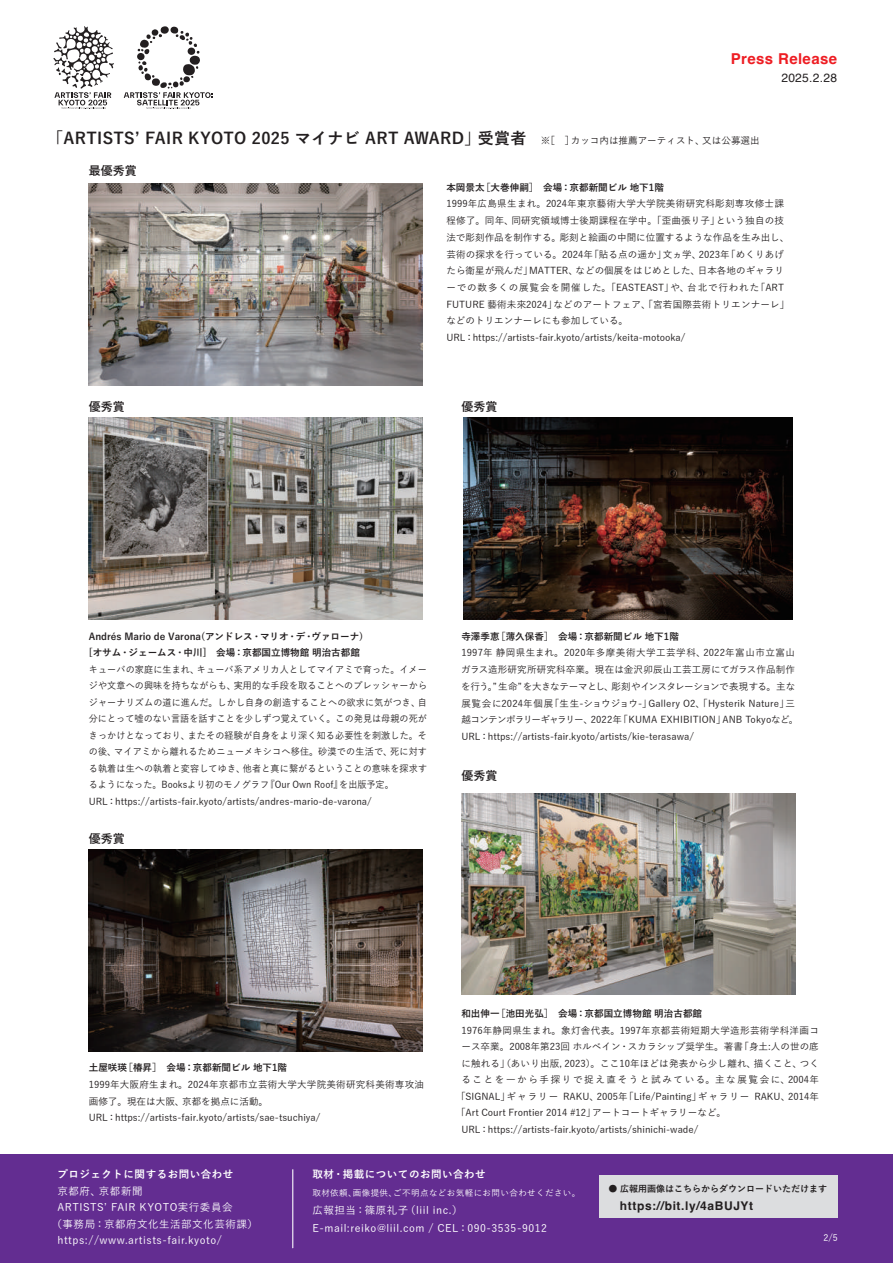
<style>
.page{position:relative;width:893px;height:1263px;background:#fff}
.page>*{position:absolute;margin:0;border:0;box-sizing:border-box;transform-origin:0 0}
.t1{font:700 15.9px "Yu Go";letter-spacing:.025em;color:#231f20}
.t2{font:700 15px "Helvetica";letter-spacing:.025em;color:#ee1d23}
.t3{font:700 12px "Helvetica";letter-spacing:.05em;color:#231f20}
.t4{font:700 12px "Yu Go";color:#231f20}
.t5{font:12px "Helvetica";letter-spacing:.025em;color:#231f20}
.t6{font:500 10.5px/18px "Yu Go";letter-spacing:.05em;color:#fff}
.t7{font:700 10.5px "Yu Go";letter-spacing:.05em;color:#fff}
.t8{font:500 9.6px/16.8px "Yu Go";letter-spacing:.01em;color:#231f20}
.t9{font:500 9.6px/16.5px "Yu Go";letter-spacing:.01em;color:#231f20;scale:.95 1}
.t10{font:700 9.6px/16.5px "Yu Go";color:#231f20}
.t11{font:500 9.6px "Yu Go";letter-spacing:.035em;color:#231f20}
.t12{font:500 9.6px "Yu Go";letter-spacing:.165em;color:#231f20}
.t13{font:700 9px "Yu Go";color:#231f20}
.t14{font:500 9px "Yu Go";color:#fff}
.t15{font:500 8.55px "Yu Go";letter-spacing:.05em;color:#fff}
.s1{font-weight:500;font-size:9.6px}
</style>
<div class="page">
<div style="left:0;top:1154px;width:893px;height:109px;background:#632d91"></div>
<hr style="left:293px;top:1169px;width:1px;height:79px;background:#fff">
<div style="left:600px;top:1175px;width:238px;height:43px;background:#dcdddf"></div>
<svg style="left:124px;top:26px;width:89px;height:83px"></svg>
<svg style="left:53px;top:26px;width:61px;height:83px"></svg>
<img style="left:89px;top:184px;width:333px;height:201px">
<img style="left:463px;top:417px;width:330px;height:202px">
<img style="left:461px;top:793px;width:334px;height:202px">
<img style="left:89px;top:849px;width:333px;height:202px">
<img style="left:89px;top:417px;width:333px;height:202px">
<h2 class="t2" style="left:731px;top:49px;width:108px">Press Release</h2>
<h1 class="t1" style="left:47px;top:129px;width:714px">「ARTISTSʼ FAIR KYOTO 2025 マイナビ ART AWARD」受賞者 <span class="s1">※［　］カッコ内は推薦アーティスト、又は公募選出</span></h1>
<p class="t4" style="left:89px;top:164px;width:49px">最優秀賞</p>
<p class="t5" style="left:781px;top:68px;width:57px">2025.2.28</p>
<p class="t4" style="left:89px;top:400px;width:37px">優秀賞</p>
<p class="t10" style="left:446px;top:179px;width:219px">本岡景太［大巻伸嗣］　会場：京都新聞ビル地下1階</p>
<p class="t8" style="left:446px;top:194px;width:344px">1999年広島県生まれ。2024年東京藝術大学大学院美術研究科彫刻専攻修士課程修了。同年、同研究領域博士後期課程在学中。「歪曲張り子」という独自の技法で彫刻作品を制作する。彫刻と絵画の中間に位置するような作品を生み出し、芸術の探求を行っている。2024年「貼る点の遥か」文ヵ学、2023年「めくりあげたら衛星が飛んだ」MATTER、などの個展をはじめとした、日本各地のギャラリーでの数多くの展覧会を開催した。「EASTEAST」や、台北で行われた「ART FUTURE 藝術未來2024」などのアートフェア、「宮若国際芸術トリエンナーレ」などのトリエンナーレにも参加している。<br>URL：https://artists-fair.kyoto/artists/keita-motooka/</p>
<p class="t4" style="left:461px;top:400px;width:37px">優秀賞</p>
<p class="t10" style="left:89px;top:628px;width:276px">Andrés Mario de Varona(アンドレス・マリオ・デ・ヴァローナ) [オサム・ジェームス・中川]　会場：京都国立博物館 明治古都館</p>
<p class="t9" style="left:89px;top:660px;width:358px">キューバの家庭に生まれ、キューバ系アメリカ人としてマイアミで育った。イメージや文章への興味を持ちながらも、実用的な手段を取ることへのプレッシャーからジャーナリズムの道に進んだ。しかし自身の創造することへの欲求に気がつき、自分にとって嘘のない言語を話すことを少しずつ覚えていく。この発見は母親の死がきっかけとなっており、またその経験が自身をより深く知る必要性を刺激した。その後、マイアミから離れるためニューメキシコへ移住。砂漠での生活で、死に対する執着は生への執着と変容してゆき、他者と真に繋がるということの意味を探求するようになった。Booksより初のモノグラフ『Our Own Roof』を出版予定。<br>URL：https://artists-fair.kyoto/artists/andres-mario-de-varona/</p>
<p class="t4" style="left:89px;top:832px;width:37px">優秀賞</p>
<p class="t10" style="left:461px;top:628px;width:219px">寺澤季恵［薄久保香］　会場：京都新聞ビル地下1階</p>
<p class="t8" style="left:461px;top:643px;width:339px">1997年 静岡県生まれ。2020年多摩美術大学工芸学科、2022年富山市立富山ガラス造形研究所研究科卒業。現在は金沢卯辰山工芸工房にてガラス作品制作を行う。” 生命”を大きなテーマとし、彫刻やインスタレーションで表現する。主な展覧会に2024年個展「生生-ショウジョウ-」Gallery O2、「Hysterik Nature」三越コンテンポラリーギャラリー、2022年「KUMA EXHIBITION」ANB Tokyoなど。URL：https://artists-fair.kyoto/artists/kie-terasawa/</p>
<p class="t4" style="left:461px;top:769px;width:37px">優秀賞</p>
<p class="t10" style="left:89px;top:1060px;width:200px">土屋咲瑛［椿昇］　会場：京都新聞ビル地下1階</p>
<p class="t8" style="left:89px;top:1075px;width:337px">1999年大阪府生まれ。2024年京都市立芸術大学大学院美術研究科美術専攻油画修了。現在は大阪、京都を拠点に活動。<br>URL：https://artists-fair.kyoto/artists/sae-tsuchiya/</p>
<p class="t10" style="left:461px;top:1006px;width:242px">和出伸一［池田光弘］　会場：京都国立博物館 明治古都館</p>
<p class="t11" style="left:461px;top:1021px;width:359px">1976年静岡県生まれ。象灯舎代表。1997年京都芸術短期大学造形芸術学科洋画コ</p>
<p class="t8" style="left:461px;top:1037px;width:359px">ース卒業。2008年第23回 ホルベイン・スカラシップ奨学生。著書「身土:人の世の底</p>
<p class="t8" style="left:461px;top:1054px;width:359px">に触れる」（あいり出版, 2023）。ここ10年ほどは発表から少し離れ、描くこと、つく</p>
<p class="t12" style="left:461px;top:1071px;width:359px">ることを一から手探りで捉え直そうと試みている。主な展覧会に、2004年</p>
<p class="t8" style="left:456px;top:1087px;width:364px">「SIGNAL」ギャラリー RAKU、2005年「Life/Painting」ギャラリー RAKU、2014年</p>
<p class="t8" style="left:456px;top:1103px;width:272px">「Art Court Frontier 2014 #12」アートコートギャラリーなど。</p>
<p class="t8" style="left:461px;top:1120px;width:238px">URL：https://artists-fair.kyoto/artists/shinichi-wade/</p>
<p class="t7" style="left:57px;top:1169px;width:177px">プロジェクトに関するお問い合わせ</p>
<p class="t6" style="left:57px;top:1181px;width:87px">京都府、京都新聞</p>
<p class="t6" style="left:57px;top:1197px;width:177px">ARTISTSʼ FAIR KYOTO実行委員会</p>
<p class="t6" style="left:52px;top:1214px;width:208px">（事務局：京都府文化生活部文化芸術課）</p>
<p class="t6" style="left:57px;top:1230px;width:166px">https://www.artists-fair.kyoto/</p>
<p class="t7" style="left:312px;top:1169px;width:175px">取材・掲載についてのお問い合わせ</p>
<p class="t15" style="left:312px;top:1185px;width:269px">取材依頼、画像提供、ご不明点などお気軽にお問い合わせください。</p>
<p class="t6" style="left:312px;top:1200px;width:236px">広報担当：篠原礼子（liil inc.）<br>E-mail:reiko@liil.com / CEL：090-3535-9012</p>
<p class="t13" style="left:609px;top:1184px;width:220px">● 広報用画像はこちらからダウンロードいただけます</p>
<p class="t3" style="left:620px;top:1198px;width:135px">https://bit.ly/4aBUJYt</p>
<p class="t14" style="left:823px;top:1229px;width:16px">2/5</p>
</div>
